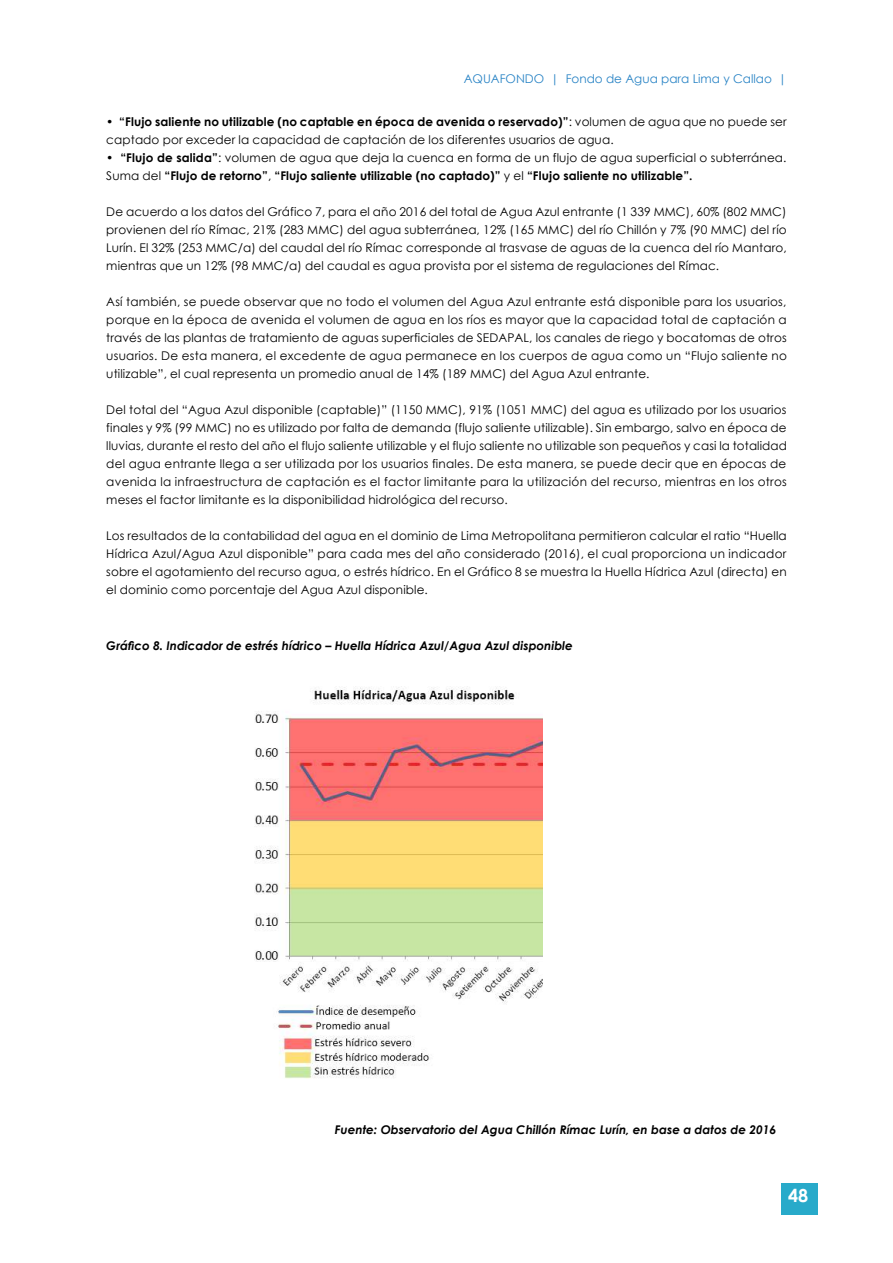
<style>
.page{position:relative;width:893px;height:1263px;background:#fff}
.page>*{position:absolute;margin:0;border:0;box-sizing:border-box;transform-origin:0 0}
.t1{font:700 18px "Century Gothic";color:#fff}
.t2{font:12px/18px "Century Gothic";letter-spacing:.01em;color:#000;text-align:justify}
.t3{font:700 12px/18px "Century Gothic";letter-spacing:.01em;color:#000}
.t4{font:italic 700 12px "Century Gothic";color:#000}
.t5{font:12px "Century Gothic";color:#2883c5}
.s1{font-weight:700}
.s2{font-weight:400}
</style>
<div class="page">
<div style="left:781px;top:1183px;width:37px;height:32px;background:#28aaca"></div>
<img style="left:255px;top:686px;width:287px;height:393px">
<p class="t5" style="left:464px;top:71px;width:324px">AQUAFONDO | Fondo de Agua para Lima y Callao |</p>
<p class="t2" style="left:106px;top:112px;width:682px">• <span class="s1">“Flujo saliente no utilizable (no captable en época de avenida o reservado)”</span>: volumen de agua que no puede ser captado por exceder la capacidad de captación de los diferentes usuarios de agua.</p>
<p class="t3" style="left:106px;top:148px;width:682px"><span class="s2">•</span> “Flujo de salida”<span class="s2">: volumen de agua que deja la cuenca en forma de un flujo de agua superficial o subterránea.<br>Suma del</span> “Flujo de retorno”<span class="s2">,</span> “Flujo saliente utilizable (no captado)” <span class="s2">y el</span> “Flujo saliente no utilizable”.</p>
<p class="t2" style="left:106px;top:202px;width:682px">De acuerdo a los datos del Gráfico 7, para el año 2016 del total de Agua Azul entrante (1 339 MMC), 60% (802 MMC) provienen del río Rímac, 21% (283 MMC) del agua subterránea, 12% (165 MMC) del río Chillón y 7% (90 MMC) del río Lurín. El 32% (253 MMC/a) del caudal del río Rímac corresponde al trasvase de aguas de la cuenca del río Mantaro, mientras que un 12% (98 MMC/a) del caudal es agua provista por el sistema de regulaciones del Rímac.</p>
<p class="t2" style="left:106px;top:292px;width:682px">Así también, se puede observar que no todo el volumen del Agua Azul entrante está disponible para los usuarios, porque en la época de avenida el volumen de agua en los ríos es mayor que la capacidad total de captación a través de las plantas de tratamiento de aguas superficiales de SEDAPAL, los canales de riego y bocatomas de otros usuarios. De esta manera, el excedente de agua permanece en los cuerpos de agua como un “Flujo saliente no utilizable”, el cual representa un promedio anual de 14% (189 MMC) del Agua Azul entrante.</p>
<p class="t2" style="left:106px;top:400px;width:682px">Del total del “Agua Azul disponible (captable)” (1150 MMC), 91% (1051 MMC) del agua es utilizado por los usuarios finales y 9% (99 MMC) no es utilizado por falta de demanda (flujo saliente utilizable). Sin embargo, salvo en época de lluvias, durante el resto del año el flujo saliente utilizable y el flujo saliente no utilizable son pequeños y casi la totalidad del agua entrante llega a ser utilizada por los usuarios finales. De esta manera, se puede decir que en épocas de avenida la infraestructura de captación es el factor limitante para la utilización del recurso, mientras en los otros meses el factor limitante es la disponibilidad hidrológica del recurso.</p>
<p class="t2" style="left:106px;top:526px;width:682px">Los resultados de la contabilidad del agua en el dominio de Lima Metropolitana permitieron calcular el ratio “Huella Hídrica Azul/Agua Azul disponible” para cada mes del año considerado (2016), el cual proporciona un indicador sobre el agotamiento del recurso agua, o estrés hídrico. En el Gráfico 8 se muestra la Huella Hídrica Azul (directa) en el dominio como porcentaje del Agua Azul disponible.</p>
<p class="t4" style="left:106px;top:636px;width:468px">Gráfico 8. Indicador de estrés hídrico – Huella Hídrica Azul/Agua Azul disponible</p>
<p class="t4" style="left:335px;top:1120px;width:443px">Fuente: Observatorio del Agua Chillón Rímac Lurín, en base a datos de 2016</p>
<h1 class="t1" style="left:788px;top:1182px;width:22px">48</h1>
</div>
